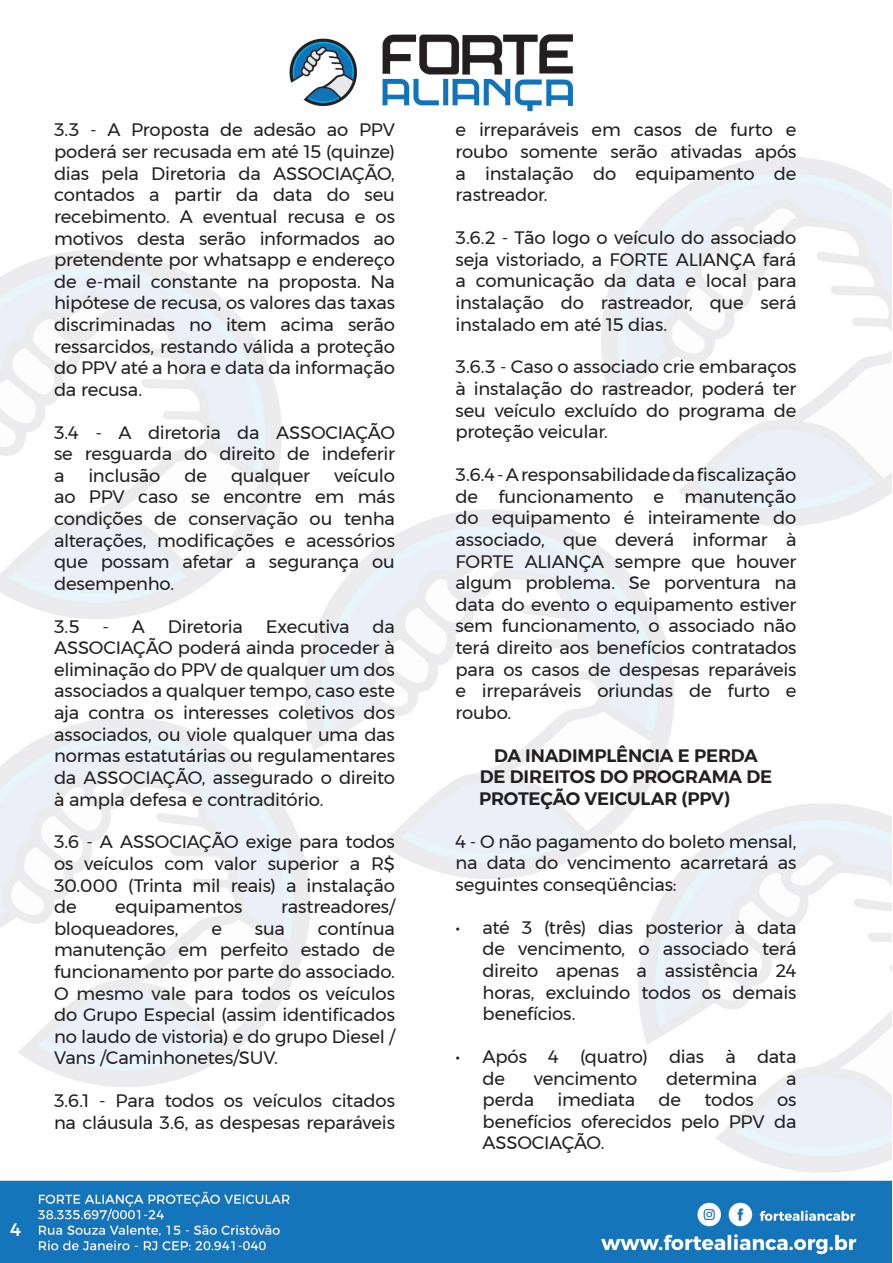
<style>
.page{position:relative;width:893px;height:1263px;background:#fff}
.page>*{position:absolute;margin:0;border:0;box-sizing:border-box;transform-origin:0 0}
.Texto_corrido{font:18px/21.6px "Montserrat";letter-spacing:-.01em;color:#231f20;text-align:justify}
.Subtítulo{font:600 18px/21.6px "Montserrat";letter-spacing:-.01em;color:#231f20}
.t1{font:500 18px "Montserrat";color:#fff}
</style>
<div class="page">
<img style="left:0;top:34px;width:892px;height:1229px">
<p class="Texto_corrido" style="left:54px;top:119px;width:342px">3.3 - A Proposta de adesão ao PPV poderá ser recusada em até 15 (quinze) dias pela Diretoria da ASSOCIAÇÃO, contados a partir da data do seu recebimento. A eventual recusa e os motivos desta serão informados ao pretendente por whatsapp e endereço de e-mail constante na proposta. Na hipótese de recusa, os valores das taxas discriminadas no item acima serão ressarcidos, restando válida a proteção do PPV até a hora e data da informação da recusa.</p>
<p class="Texto_corrido" style="left:54px;top:421px;width:342px">3.4 - A diretoria da ASSOCIAÇÃO se resguarda do direito de indeferir a</p>
<p class="Texto_corrido" style="left:54px;top:464px;width:342px;text-indent:280px">veículo ao PPV caso se encontre em más condições de conservação ou tenha alterações, modificações e acessórios que possam afetar a segurança ou desempenho.</p>
<p class="Texto_corrido" style="left:54px;top:615px;width:27px">3.5</p>
<p class="Texto_corrido" style="left:102px;top:615px;width:44px">- A</p>
<p class="Texto_corrido" style="left:168px;top:615px;width:76px">Diretoria</p>
<p class="Texto_corrido" style="left:266px;top:615px;width:85px">Executiva</p>
<p class="Texto_corrido" style="left:88px;top:464px;width:74px">inclusão</p>
<p class="Texto_corrido" style="left:184px;top:464px;width:24px">de</p>
<p class="Texto_corrido" style="left:231px;top:464px;width:81px">qualquer</p>
<p class="Texto_corrido" style="left:54px;top:615px;width:342px;text-indent:319px">da ASSOCIAÇÃO poderá ainda proceder à eliminação do PPV de qualquer um dos associados a qualquer tempo, caso este aja contra os interesses coletivos dos associados, ou viole qualquer uma das normas estatutárias ou regulamentares da ASSOCIAÇÃO, assegurado o direito à ampla defesa e contraditório.</p>
<p class="Texto_corrido" style="left:54px;top:831px;width:342px">3.6 - A ASSOCIAÇÃO exige para todos os veículos com valor superior a R$ 30.000 (Trinta mil reais) a instalação de</p>
<p class="Texto_corrido" style="left:115px;top:896px;width:129px">equipamentos</p>
<p class="Texto_corrido" style="left:281px;top:896px;width:115px">rastreadores/</p>
<p class="Texto_corrido" style="left:54px;top:917px;width:126px">bloqueadores,</p>
<p class="Texto_corrido" style="left:211px;top:917px;width:12px">e</p>
<p class="Texto_corrido" style="left:255px;top:917px;width:32px">sua</p>
<p class="Texto_corrido" style="left:54px;top:917px;width:342px;text-indent:264px">contínua manutenção em perfeito estado de funcionamento por parte do associado.<br>O mesmo vale para todos os veículos do Grupo Especial (assim identificados no laudo de vistoria) e do grupo Diesel / Vans /Caminhonetes/SUV.</p>
<p class="Texto_corrido" style="left:54px;top:1090px;width:342px">3.6.1 - Para todos os veículos citados na cláusula 3.6, as despesas reparáveis</p>
<p class="t1" style="left:11px;top:1215px;width:12px">4</p>
<p class="Texto_corrido" style="left:455px;top:119px;width:342px">e irreparáveis em casos de furto e roubo somente serão ativadas após a instalação do equipamento de rastreador.</p>
<p class="Texto_corrido" style="left:455px;top:227px;width:342px">3.6.2 - Tão logo o veículo do associado seja vistoriado, a FORTE ALIANÇA fará a comunicação da data e local para instalação do rastreador, que será instalado em até 15 dias.</p>
<p class="Texto_corrido" style="left:455px;top:356px;width:342px">3.6.3 - Caso o associado crie embaraços à instalação do rastreador, poderá ter seu veículo excluído do programa de proteção veicular.</p>
<p class="Texto_corrido" style="left:455px;top:464px;width:342px">3.6.4 - A responsabilidade da fiscalização de funcionamento e manutenção do equipamento é inteiramente do associado, que deverá informar à FORTE ALIANÇA sempre que houver algum problema. Se porventura na data do evento o equipamento estiver sem funcionamento, o associado não terá direito aos benefícios contratados para os casos de despesas reparáveis e irreparáveis oriundas de furto e roubo.</p>
<p class="Subtítulo" style="left:479px;top:744px;width:295px;text-indent:15px">DA INADIMPLÊNCIA E PERDA<br>DE DIREITOS DO PROGRAMA DE<br>PROTEÇÃO VEICULAR (PPV)</p>
<p class="Texto_corrido" style="left:455px;top:830px;width:342px">4 - O não pagamento do boleto mensal, na data do vencimento acarretará as seguintes conseqüências:</p>
<p class="Texto_corrido" style="left:482px;top:916px;width:315px;text-indent:-27px">• até 3 (três) dias posterior à data de vencimento, o associado terá direito apenas a assistência 24 horas, excluindo todos os demais benefícios.</p>
<p class="Texto_corrido" style="left:482px;top:1046px;width:315px;text-indent:-27px">• Após 4 (quatro) dias à data de</p>
<p class="Texto_corrido" style="left:534px;top:1067px;width:105px">vencimento</p>
<p class="Texto_corrido" style="left:666px;top:1067px;width:93px">determina</p>
<p class="Texto_corrido" style="left:786px;top:1067px;width:12px">a</p>
<p class="Texto_corrido" style="left:482px;top:1089px;width:53px">perda</p>
<p class="Texto_corrido" style="left:557px;top:1089px;width:79px">imediata</p>
<p class="Texto_corrido" style="left:658px;top:1089px;width:24px">de</p>
<p class="Texto_corrido" style="left:704px;top:1089px;width:51px">todos</p>
<p class="Texto_corrido" style="left:482px;top:1089px;width:315px;text-indent:295px">os benefícios oferecidos pelo PPV da ASSOCIAÇÃO.</p>
</div>
